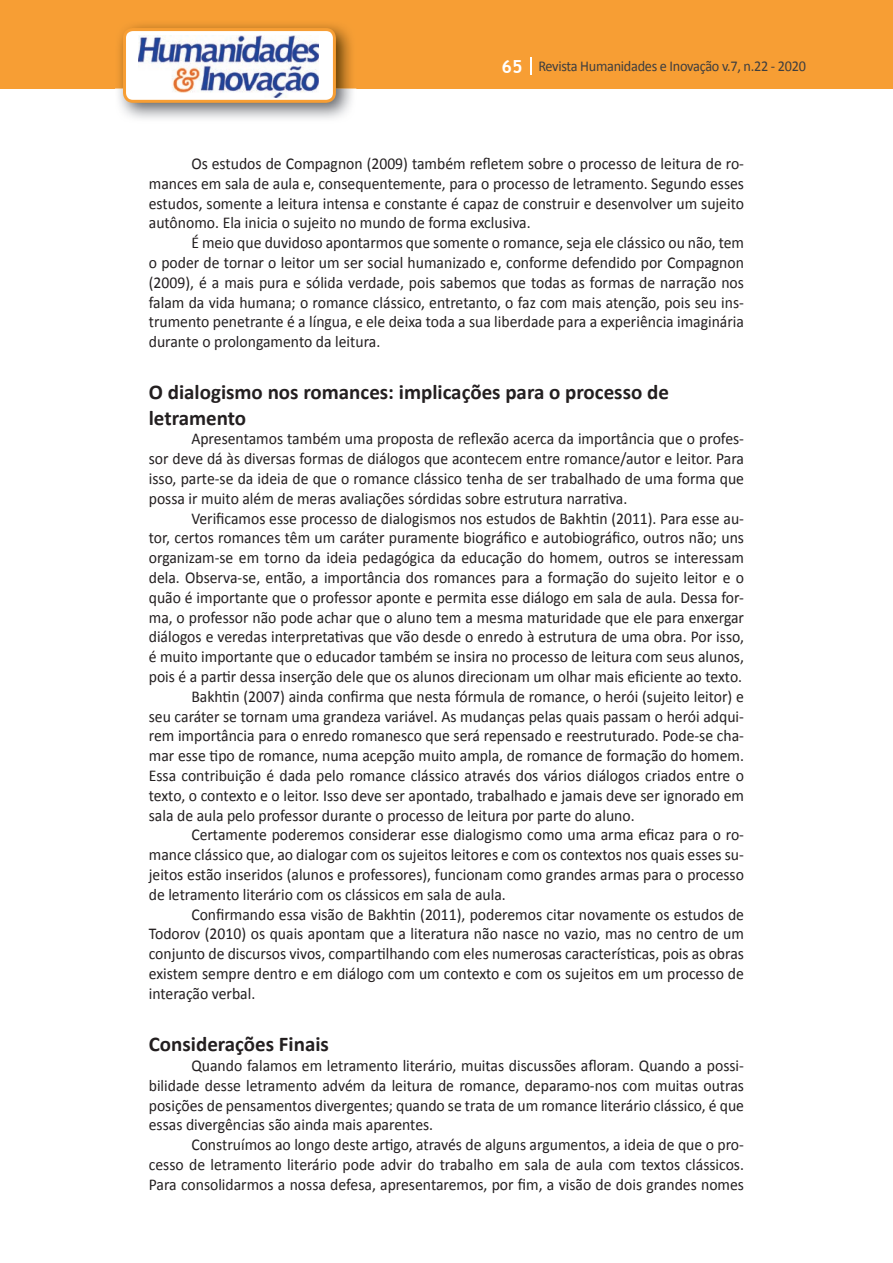
<style>
.page{position:relative;width:893px;height:1263px;background:#fff}
.page>*{position:absolute;margin:0;border:0;box-sizing:border-box;transform-origin:0 0}
.t1{font:700 21px/25.2px "Calibri";color:#231f20}
.t2{font:16.5px/19.8px "Calibri";color:#231f20;text-align:justify;scale:.95 1}
.t3{font:15px "Calibri";letter-spacing:-.02em;color:#3e3e3f;scale:.95 1}
.s1{font-family:"Trebuchet MS";font-weight:700;font-size:18px;color:#fff}
</style>
<div class="page">
<div style="left:0;top:0;width:893px;height:88px;background:#f79e34"></div>
<svg style="left:530px;top:57px;width:2px;height:18px"></svg>
<img style="left:115px;top:24px;width:241px;height:95px">
<svg style="left:123px;top:28px;width:213px;height:75px"></svg>
<p class="t3" style="left:501px;top:57px;width:322px"><span class="s1">65</span> Revista Humanidades e Inovação v.7, n.22 - 2020</p>
<p class="t2" style="left:149px;top:154px;width:628px;text-indent:43px">Os estudos de Compagnon (2009) também refletem sobre o processo de leitura de ro&shy;mances em sala de aula e, consequentemente, para o processo de letramento. Segundo esses estudos, somente a leitura intensa e constante é capaz de construir e desenvolver um sujeito autônomo. Ela inicia o sujeito no mundo de forma exclusiva.</p>
<p class="t2" style="left:149px;top:233px;width:628px;text-indent:43px">É meio que duvidoso apontarmos que somente o romance, seja ele clássico ou não, tem o poder de tornar o leitor um ser social humanizado e, conforme defendido por Compagnon (2009), é a mais pura e sólida verdade, pois sabemos que todas as formas de narração nos falam da vida humana; o romance clássico, entretanto, o faz com mais atenção, pois seu ins&shy;trumento penetrante é a língua, e ele deixa toda a sua liberdade para a experiência imaginária durante o prolongamento da leitura.</p>
<p class="t1" style="left:149px;top:380px;width:522px">O dialogismo nos romances: implicações para o processo de letramento</p>
<p class="t2" style="left:149px;top:429px;width:628px;text-indent:43px">Apresentamos também uma proposta de reflexão acerca da importância que o profes&shy;sor deve dá às diversas formas de diálogos que acontecem entre romance/autor e leitor. Para isso, parte-se da ideia de que o romance clássico tenha de ser trabalhado de uma forma que possa ir muito além de meras avaliações sórdidas sobre estrutura narrativa.</p>
<p class="t2" style="left:191px;top:508px;width:583px">Verificamos esse processo de dialogismos nos estudos de Bakhtin (2011). Para esse au-</p>
<p class="t2" style="left:149px;top:528px;width:628px">tor, certos romances têm um caráter puramente biográfico e autobiográfico, outros não; uns</p>
<p class="t2" style="left:149px;top:548px;width:628px">organizam-se em torno da ideia pedagógica da educação do homem, outros se interessam</p>
<p class="t2" style="left:149px;top:568px;width:628px">dela. Observa-se, então, a importância dos romances para a formação do sujeito leitor e o</p>
<p class="t2" style="left:149px;top:587px;width:628px">quão é importante que o professor aponte e permita esse diálogo em sala de aula. Dessa for-</p>
<p class="t2" style="left:149px;top:607px;width:628px">ma, o professor não pode achar que o aluno tem a mesma maturidade que ele para enxergar</p>
<p class="t2" style="left:149px;top:627px;width:628px">diálogos e veredas interpretativas que vão desde o enredo à estrutura de uma obra. Por isso,</p>
<p class="t2" style="left:149px;top:647px;width:628px">é muito importante que o educador também se insira no processo de leitura com seus alunos,</p>
<p class="t2" style="left:149px;top:667px;width:626px">pois é a partir dessa inserção dele que os alunos direcionam um olhar mais eficiente ao texto.</p>
<p class="t2" style="left:191px;top:686px;width:583px">Bakhtin (2007) ainda confirma que nesta fórmula de romance, o herói (sujeito leitor) e</p>
<p class="t2" style="left:149px;top:706px;width:628px">seu caráter se tornam uma grandeza variável. As mudanças pelas quais passam o herói adqui-</p>
<p class="t2" style="left:149px;top:726px;width:628px">rem importância para o enredo romanesco que será repensado e reestruturado. Pode-se cha-</p>
<p class="t2" style="left:149px;top:746px;width:628px">mar esse tipo de romance, numa acepção muito ampla, de romance de formação do homem.</p>
<p class="t2" style="left:149px;top:766px;width:628px">Essa contribuição é dada pelo romance clássico através dos vários diálogos criados entre o</p>
<p class="t2" style="left:149px;top:785px;width:628px">texto, o contexto e o leitor. Isso deve ser apontado, trabalhado e jamais deve ser ignorado em</p>
<p class="t2" style="left:149px;top:805px;width:513px">sala de aula pelo professor durante o processo de leitura por parte do aluno.</p>
<p class="t2" style="left:191px;top:825px;width:583px">Certamente poderemos considerar esse dialogismo como uma arma eficaz para o ro-</p>
<p class="t2" style="left:149px;top:845px;width:628px">mance clássico que, ao dialogar com os sujeitos leitores e com os contextos nos quais esses su-</p>
<p class="t2" style="left:149px;top:865px;width:628px">jeitos estão inseridos (alunos e professores), funcionam como grandes armas para o processo</p>
<p class="t2" style="left:149px;top:884px;width:377px">de letramento literário com os clássicos em sala de aula.</p>
<p class="t2" style="left:191px;top:904px;width:583px">Confirmando essa visão de Bakhtin (2011), poderemos citar novamente os estudos de</p>
<p class="t2" style="left:149px;top:924px;width:628px">Todorov (2010) os quais apontam que a literatura não nasce no vazio, mas no centro de um</p>
<p class="t2" style="left:149px;top:944px;width:628px">conjunto de discursos vivos, compartilhando com eles numerosas características, pois as obras</p>
<p class="t2" style="left:149px;top:964px;width:628px">existem sempre dentro e em diálogo com um contexto e com os sujeitos em um processo de</p>
<p class="t2" style="left:149px;top:983px;width:114px">interação verbal.</p>
<p class="t1" style="left:149px;top:1031px;width:182px">Considerações Finais</p>
<p class="t2" style="left:149px;top:1055px;width:628px;text-indent:43px">Quando falamos em letramento literário, muitas discussões afloram. Quando a possi&shy;bilidade desse letramento advém da leitura de romance, deparamo-nos com muitas outras posições de pensamentos divergentes; quando se trata de um romance literário clássico, é que essas divergências são ainda mais aparentes.</p>
<p class="t2" style="left:149px;top:1135px;width:628px;text-indent:43px">Construímos ao longo deste artigo, através de alguns argumentos, a ideia de que o pro&shy;cesso de letramento literário pode advir do trabalho em sala de aula com textos clássicos.<br>Para consolidarmos a nossa defesa, apresentaremos, por fim, a visão de dois grandes nomes</p>
</div>
